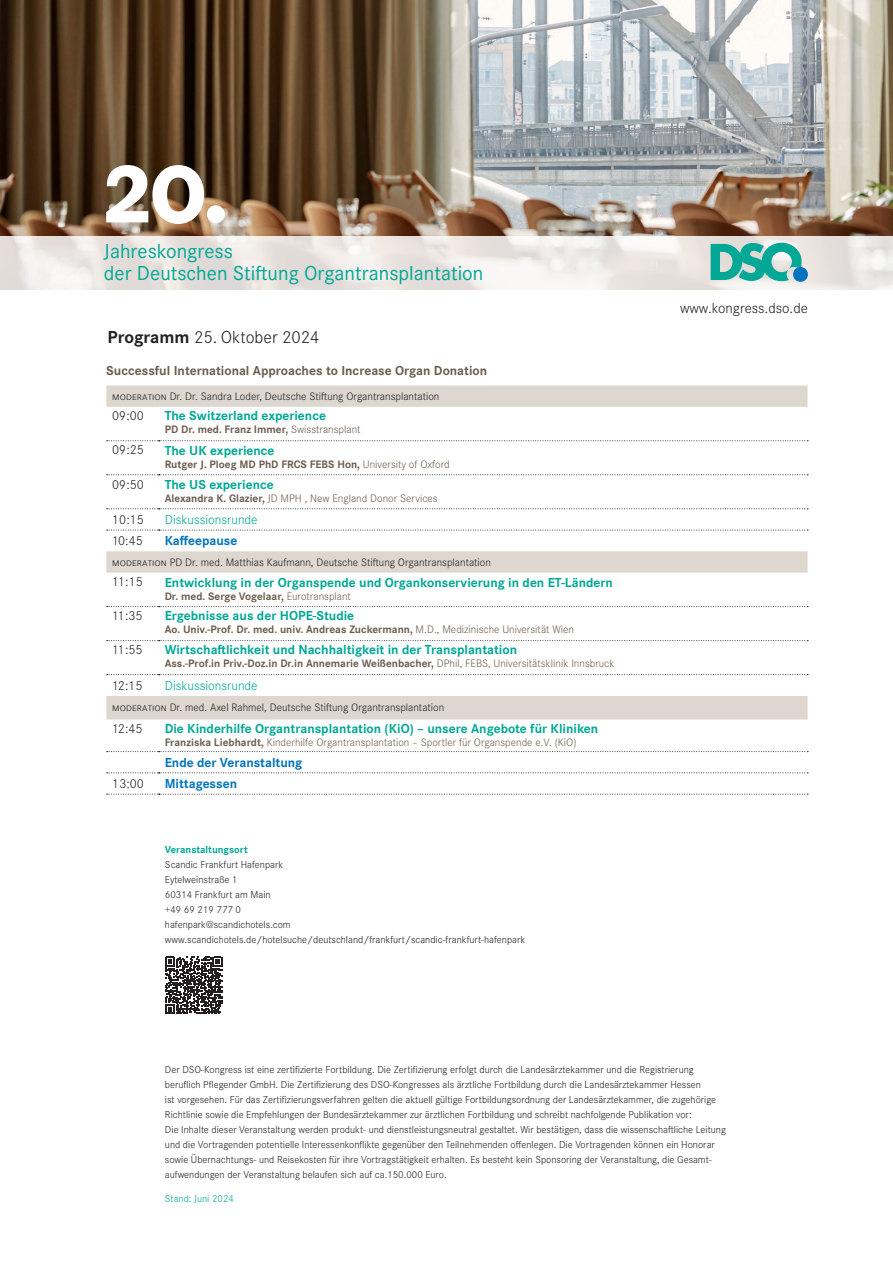
<style>
.page{position:relative;width:893px;height:1263px;background:#fff}
.page>*{position:absolute;margin:0;border:0;box-sizing:border-box;transform-origin:0 0}
.t1{font:700 117.6px "Corporate S Pro";color:#fff}
.t2{font:21px/22.5px "Corporate S Pro";color:#00a895}
.t3{font:300 18px "Corporate S Pro";color:#231f20}
.t4{font:300 15px "Corporate S Pro";color:#231f20}
.t5{font:700 13.5px "Corporate S Pro";color:#00a895}
.t6{font:700 13.5px "Corporate S Pro";color:#6c5d4d}
.t7{font:300 13.5px "Corporate S Pro";color:#231f20}
.t8{font:700 13.5px "Corporate S Pro";color:#0073bc}
.t9{font:300 13.5px "Corporate S Pro";color:#00a895}
.t10{font:700 11.25px "Corporate S Pro";color:#6c5d4d}
.t11{font:300 11.25px "Corporate S Pro";color:#231f20}
.t12{font:300 11.25px "Corporate S Pro";color:#6c5d4d}
.t13{font:300 10.5px/15px "Corporate S Pro";color:#231f20}
.t14{font:700 10.5px "Corporate S Pro";color:#00a895}
.t15{font:300 10.5px "Corporate S Pro";color:#00a895}
.s1{font-weight:700}
.s2{font-weight:300}
</style>
<div class="page">
<svg style="left:106px;top:385px;width:701px;height:334px"></svg>
<svg style="left:107px;top:530px;width:701px;height:1px"></svg>
<svg style="left:107px;top:640px;width:701px;height:1px"></svg>
<svg style="left:107px;top:674px;width:701px;height:1px"></svg>
<svg style="left:107px;top:751px;width:701px;height:1px"></svg>
<svg style="left:107px;top:772px;width:701px;height:1px"></svg>
<svg style="left:107px;top:440px;width:701px;height:1px"></svg>
<svg style="left:107px;top:474px;width:701px;height:1px"></svg>
<svg style="left:107px;top:508px;width:701px;height:1px"></svg>
<svg style="left:107px;top:794px;width:701px;height:1px"></svg>
<svg style="left:107px;top:606px;width:701px;height:1px"></svg>
<img style="left:0;top:0;width:892px;height:236px">
<svg style="left:0;top:236px;width:893px;height:54px;fill:#ebe5e1"></svg>
<svg style="left:711px;top:243px;width:98px;height:40px;background:#60beb6"></svg>
<svg style="left:165px;top:957px;width:57px;height:57px"></svg>
<h1 class="t1" style="left:103px;top:91px;width:129px">20.</h1>
<h2 class="t2" style="left:104px;top:238px;width:381px">Jahreskongress<br>der Deutschen Stiftung Organtransplantation</h2>
<h3 class="t3" style="left:108px;top:324px;width:213px"><span class="s1">Programm</span> 25. Oktober 2024</h3>
<p class="t6" style="left:106px;top:360px;width:382px">Successful International Approaches to Increase Organ Donation</p>
<p class="t11" style="left:112px;top:388px;width:329px">moderation Dr. Dr. Sandra Loder, Deutsche Stiftung Organtransplantation</p>
<p class="t7" style="left:112px;top:406px;width:33px">09:00</p>
<p class="t5" style="left:165px;top:405px;width:163px">The Switzerland experience</p>
<p class="t10" style="left:165px;top:420px;width:197px">PD Dr. med. Franz Immer, <span class="s2">Swisstransplant</span></p>
<p class="t7" style="left:112px;top:441px;width:33px">09:25</p>
<p class="t5" style="left:165px;top:440px;width:111px">The UK experience</p>
<p class="t10" style="left:165px;top:455px;width:287px">Rutger J. Ploeg MD PhD FRCS FEBS Hon, <span class="s2">University of Oxford</span></p>
<p class="t7" style="left:112px;top:475px;width:33px">09:50</p>
<p class="t5" style="left:165px;top:474px;width:111px">The US experience</p>
<p class="t12" style="left:165px;top:490px;width:275px"><span class="s1">Alexandra K. Glazier,</span> JD MPH , New England Donor Services</p>
<p class="t7" style="left:112px;top:510px;width:33px">10:15</p>
<p class="t9" style="left:165px;top:510px;width:95px">Diskussionsrunde</p>
<p class="t7" style="left:112px;top:531px;width:32px">10:45</p>
<p class="t8" style="left:165px;top:530px;width:74px">Kaffeepause</p>
<p class="t11" style="left:112px;top:554px;width:380px">moderation PD Dr. med. Matthias Kaufmann, Deutsche Stiftung Organtransplantation</p>
<p class="t7" style="left:112px;top:572px;width:32px">11:15</p>
<p class="t5" style="left:165px;top:572px;width:450px">Entwicklung in der Organspende und Organkonservierung in den ET-Ländern</p>
<p class="t10" style="left:165px;top:587px;width:188px">Dr. med. Serge Vogelaar, <span class="s2">Eurotransplant</span></p>
<p class="t7" style="left:112px;top:606px;width:32px">11:35</p>
<p class="t5" style="left:165px;top:605px;width:191px">Ergebnisse aus der HOPE-Studie</p>
<p class="t10" style="left:165px;top:620px;width:411px">Ao. Univ.-Prof. Dr. med. univ. Andreas Zuckermann, <span class="s2">M.D., Medizinische Universität Wien</span></p>
<p class="t7" style="left:112px;top:640px;width:32px">11:55</p>
<p class="t5" style="left:165px;top:639px;width:354px">Wirtschaftlichkeit und Nachhaltigkeit in der Transplantation</p>
<p class="t10" style="left:165px;top:654px;width:451px">Ass.-Prof.in Priv.-Doz.in Dr.in Annemarie Weißenbacher, <span class="s2">DPhil, FEBS, Universitätsklinik Innsbruck</span></p>
<p class="t7" style="left:112px;top:676px;width:32px">12:15</p>
<p class="t9" style="left:165px;top:676px;width:95px">Diskussionsrunde</p>
<p class="t11" style="left:112px;top:700px;width:334px">moderation Dr. med. Axel Rahmel, Deutsche Stiftung Organtransplantation</p>
<p class="t7" style="left:112px;top:719px;width:32px">12:45</p>
<p class="t5" style="left:165px;top:718px;width:435px">Die Kinderhilfe Organtransplantation (KiO) – unsere Angebote für Kliniken</p>
<p class="t12" style="left:165px;top:734px;width:413px"><span class="s1">Franziska Liebhardt,</span> Kinderhilfe Organtransplantation – Sportler für Organspende e.V. (KiO)</p>
<p class="t8" style="left:165px;top:752px;width:139px">Ende der Veranstaltung</p>
<p class="t7" style="left:112px;top:774px;width:33px">13:00</p>
<p class="t8" style="left:165px;top:773px;width:74px">Mittagessen</p>
<p class="t14" style="left:165px;top:841px;width:84px">Veranstaltungsort</p>
<p class="t13" style="left:165px;top:857px;width:362px">Scandic Frankfurt Hafenpark<br>Eytelweinstraße 1<br>60314 Frankfurt am Main<br>+49 69 219 777 0<br>hafenpark@scandichotels.com www.scandichotels.de/hotelsuche/deutschland/frankfurt/scandic-frankfurt-hafenpark</p>
<h3 class="t4" style="left:680px;top:297px;width:129px">www.kongress.dso.de</h3>
<p class="t13" style="left:165px;top:1062px;width:562px">Der DSO-Kongress ist eine zertifizierte Fortbildung. Die Zertifizierung erfolgt durch die Landesärztekammer und die Registrierung beruflich Pflegender GmbH. Die Zertifizierung des DSO-Kongresses als ärztliche Fortbildung durch die Landesärztekammer Hessen<br>ist vorgesehen. Für das Zertifizierungsverfahren gelten die aktuell gültige Fortbildungsordnung der Landesärztekammer, die zugehörige Richtlinie sowie die Empfehlungen der Bundesärztekammer zur ärztlichen Fortbildung und schreibt nachfolgende Publikation vor:<br>Die Inhalte dieser Veranstaltung werden produkt- und dienstleistungsneutral gestaltet. Wir bestätigen, dass die wissenschaftliche Leitung und die Vortragenden potentielle Interessenkonflikte gegenüber den Teilnehmenden offenlegen. Die Vortragenden können ein Honorar sowie Übernachtungs- und Reisekosten für ihre Vortragstätigkeit erhalten. Es besteht kein Sponsoring der Veranstaltung, die Gesamt&shy;aufwendungen der Veranstaltung belaufen sich auf ca.150.000 Euro.</p>
<p class="t15" style="left:165px;top:1191px;width:70px">Stand: Juni 2024</p>
</div>
